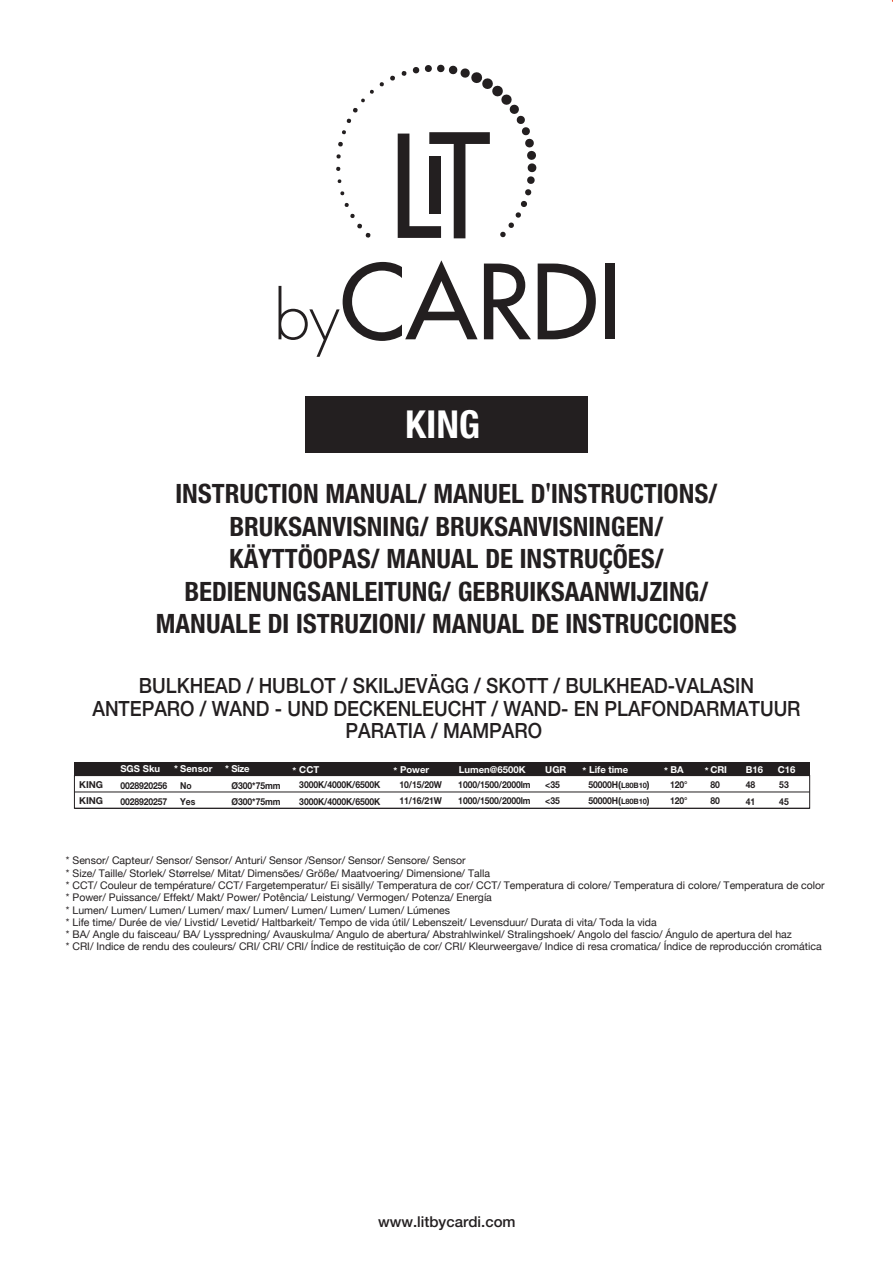
<style>
.page{position:relative;width:893px;height:1263px;background:#fff}
.page>*{position:absolute;margin:0;border:0;box-sizing:border-box;transform-origin:0 0}
.t1{font:700 39px "Neue Helvetica Condensed BQ";color:#fff}
.t2{font:700 27px/32.4px "Neue Helvetica Condensed BQ";color:#231f20;text-align:center}
.t3{font:500 21px/22.6px "Helvetica Neue";color:#231f20;text-align:center;scale:.9 1}
.t4{font:500 15px "Helvetica Neue";color:#231f20}
.t5{font:10.5px/12.3px "Helvetica Neue";color:#231f20}
.t6{font:700 9.6px/16.2px "Helvetica Neue";letter-spacing:-.01em;color:#231f20;scale:.9 1}
.t7{font:700 9.6px "Helvetica Neue";color:#fff}
.t8{font:700 9.6px/16.2px "Helvetica Neue";letter-spacing:-.01em;color:#231f20}
.s1{font-size:7.5px}
</style>
<div class="page">
<div style="left:305px;top:396px;width:283px;height:56px;background:#231f20"></div>
<div style="left:114px;top:762px;width:696px;height:13px;background:#231f20"></div>
<div style="left:74px;top:775px;width:736px;height:34px;border:1px solid #231f20"></div>
<hr style="left:74px;top:808px;width:736px;height:1px;background:#231f20">
<hr style="left:74px;top:792px;width:736px;height:1px;background:#231f20">
<svg style="left:279px;top:260px;width:199px;height:97px"></svg>
<svg style="left:484px;top:264px;width:47px;height:75px"></svg>
<svg style="left:538px;top:264px;width:58px;height:75px"></svg>
<div style="left:605px;top:264px;width:9px;height:75px;background:#231f20"></div>
<svg style="left:350px;top:213px;width:21px;height:25px"></svg>
<svg style="left:344px;top:203px;width:5px;height:4px"></svg>
<svg style="left:340px;top:191px;width:5px;height:5px"></svg>
<svg style="left:337px;top:179px;width:5px;height:4px"></svg>
<svg style="left:336px;top:166px;width:5px;height:5px"></svg>
<svg style="left:336px;top:154px;width:5px;height:5px"></svg>
<svg style="left:338px;top:141px;width:5px;height:6px"></svg>
<svg style="left:342px;top:130px;width:4px;height:5px"></svg>
<svg style="left:346px;top:82px;width:38px;height:41px"></svg>
<svg style="left:390px;top:64px;width:147px;height:174px"></svg>
<div style="left:74px;top:762px;width:40px;height:13px;background:#231f20"></div>
<h1 class="t1" style="left:405px;top:401px;width:77px">KING</h1>
<h2 class="t2" style="left:156px;top:478px;width:583px">INSTRUCTION MANUAL/ MANUEL D'INSTRUCTIONS/ BRUKSANVISNING/ BRUKSANVISNINGEN/ KÄYTTÖOPAS/ MANUAL DE INSTRUÇÕES/ BEDIENUNGSANLEITUNG/ GEBRUIKSAANWIJZING/ MANUALE DI ISTRUZIONI/ MANUAL DE INSTRUCCIONES</h2>
<h3 class="t3" style="left:92px;top:674px;width:788px">BULKHEAD / HUBLOT / SKILJEVÄGG / SKOTT / BULKHEAD-VALASIN<br>ANTEPARO / WAND - UND DECKENLEUCHT / WAND- EN PLAFONDARMATUUR<br>PARATIA / MAMPARO</h3>
<p class="t7" style="left:120px;top:762px;width:41px">SGS Sku</p>
<p class="t7" style="left:293px;top:765px;width:5px">*</p>
<p class="t7" style="left:174px;top:762px;width:40px">* Sensor</p>
<p class="t7" style="left:225px;top:762px;width:26px">* Size</p>
<p class="t6" style="left:232px;top:777px;width:56px">Ø300*75mm<br>Ø300*75mm</p>
<p class="t6" style="left:299px;top:776px;width:91px">3000K/4000K/6500K<br>3000K/4000K/6500K</p>
<p class="t7" style="left:299px;top:763px;width:21px">CCT</p>
<p class="t7" style="left:393px;top:765px;width:5px">*</p>
<p class="t7" style="left:400px;top:763px;width:31px">Power</p>
<p class="t8" style="left:79px;top:776px;width:26px">KING<br>KING</p>
<p class="t6" style="left:120px;top:777px;width:54px">0028920256<br>0028920257</p>
<p class="t6" style="left:180px;top:777px;width:18px">No<br>Yes</p>
<p class="t6" style="left:400px;top:776px;width:49px">10/15/20W<br>11/16/21W</p>
<p class="t7" style="left:459px;top:763px;width:68px">Lumen@6500K</p>
<p class="t6" style="left:458px;top:776px;width:82px">1000/1500/2000lm<br>1000/1500/2000lm</p>
<p class="t7" style="left:545px;top:763px;width:23px">UGR</p>
<p class="t6" style="left:545px;top:776px;width:18px">&lt;35 &lt;35</p>
<p class="t7" style="left:583px;top:763px;width:47px">* Life time</p>
<p class="t6" style="left:588px;top:776px;width:69px">50000H(<span class="s1">L80B10</span>)<br>50000H(<span class="s1">L80B10</span>)</p>
<p class="t7" style="left:664px;top:763px;width:21px">* BA</p>
<p class="t7" style="left:705px;top:763px;width:23px">* CRI</p>
<p class="t7" style="left:746px;top:763px;width:19px">B16</p>
<p class="t7" style="left:778px;top:763px;width:19px">C16</p>
<p class="t6" style="left:670px;top:776px;width:21px">120°</p>
<p class="t6" style="left:670px;top:793px;width:21px">120°</p>
<p class="t6" style="left:710px;top:776px;width:12px">80</p>
<p class="t6" style="left:710px;top:793px;width:12px">80</p>
<p class="t6" style="left:746px;top:777px;width:12px">48<br>41</p>
<p class="t6" style="left:779px;top:777px;width:12px">53<br>45</p>
<p class="t5" style="left:66px;top:854px;width:401px">* Sensor/ Capteur/ Sensor/ Sensor/ Anturi/ Sensor /Sensor/ Sensor/ Sensore/ Sensor</p>
<p class="t5" style="left:66px;top:879px;width:760px">* CCT/ Couleur de température/ CCT/ Fargetemperatur/ Ei sisälly/ Temperatura de cor/ CCT/ Temperatura di colore/ Temperatura di colore/ Temperatura de color * Power/ Puissance/ Effekt/ Makt/ Power/ Potência/ Leistung/ Vermogen/ Potenza/ Energía<br>* Lumen/ Lumen/ Lumen/ Lumen/ max/ Lumen/ Lumen/ Lumen/ Lumen/ Lúmenes</p>
<p class="t5" style="left:66px;top:916px;width:757px">* Life time/ Durée de vie/ Livstid/ Levetid/ Haltbarkeit/ Tempo de vida útil/ Lebenszeit/ Levensduur/ Durata di vita/ Toda la vida<br>* BA/ Angle du faisceau/ BA/ Lysspredning/ Avauskulma/ Angulo de abertura/ Abstrahlwinkel/ Stralingshoek/ Angolo del fascio/ Ángulo de apertura del haz<br>* CRI/ Indice de rendu des couleurs/ CRI/ CRI/ CRI/ Índice de restituição de cor/ CRI/ Kleurweergave/ Indice di resa cromatica/ Índice de reproducción cromática</p>
<p class="t5" style="left:66px;top:867px;width:426px">* Size/ Taille/ Storlek/ Størrelse/ Mitat/ Dimensões/ Größe/ Maatvoering/ Dimensione/ Talla</p>
<h3 class="t4" style="left:378px;top:1213px;width:139px">www.litbycardi.com</h3>
</div>
